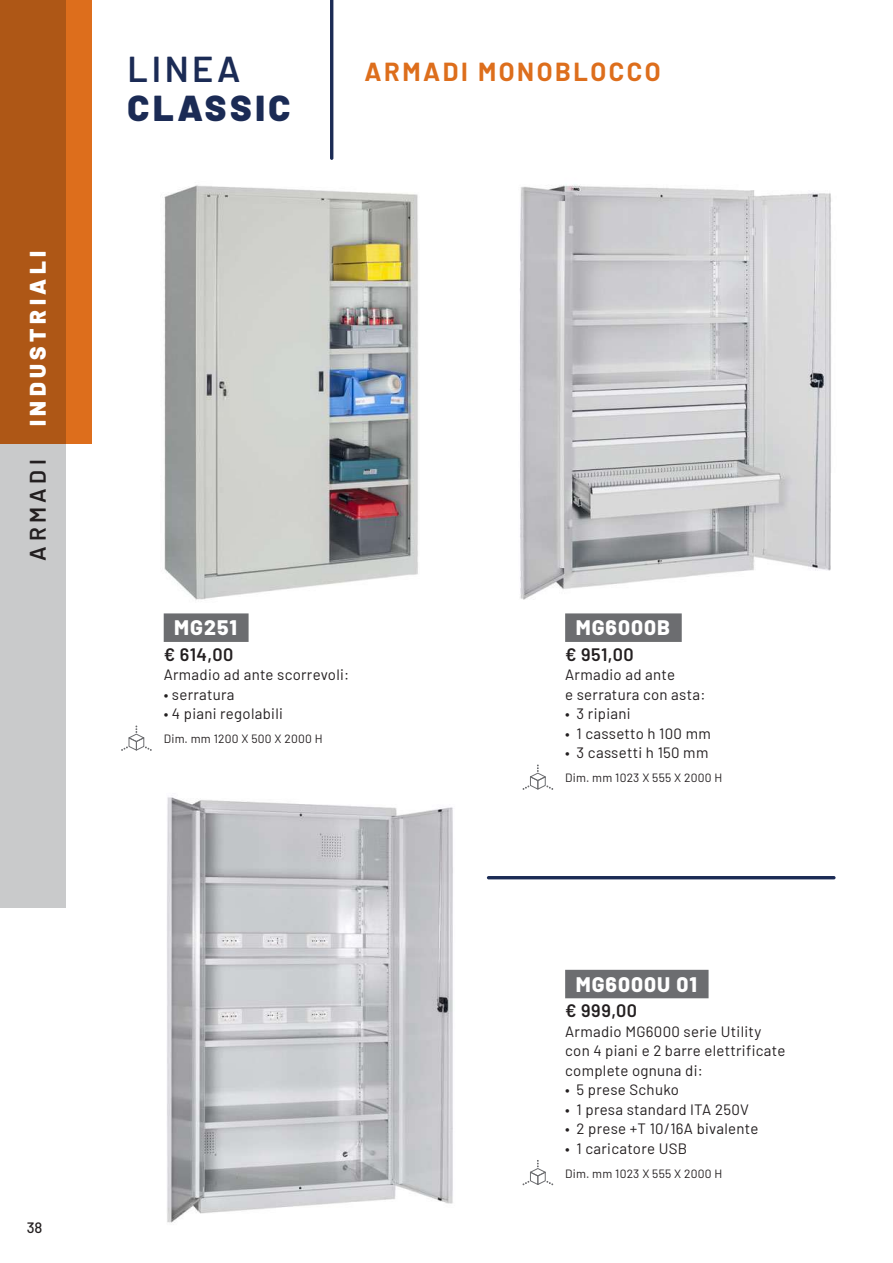
<style>
.page{position:relative;width:893px;height:1263px;background:#fff}
.page>*{position:absolute;margin:0;border:0;box-sizing:border-box;transform-origin:0 0}
.t1{font:900 36px "Barlow";letter-spacing:.1em;color:#1b2b55}
.t2{font:600 36px "Barlow";letter-spacing:.1em;color:#1b2b55}
.t3{font:700 25.5px "Barlow";letter-spacing:.1em;color:#dd6e1c}
.t4{font:900 22.5px "Barlow";letter-spacing:.2em;color:#fff}
.t5{font:600 22.5px "Barlow";letter-spacing:.2em;color:#231f20}
.t6{font:800 21px "Barlow";letter-spacing:.05em;color:#fff}
.t7{font:600 18px "Barlow";letter-spacing:.03em;color:#231f20}
.t8{font:15px/19.5px "Barlow";letter-spacing:.02em;color:#231f20}
.t9{font:500 15px "Barlow";color:#231f20}
.t10{font:12px "Barlow";letter-spacing:.02em;color:#231f20}
</style>
<div class="page">
<img style="left:164px;top:185px;width:254px;height:415px">
<img style="left:520px;top:184px;width:311px;height:416px">
<div style="left:164px;top:613px;width:85px;height:29px;background:#6c6d70"></div>
<svg style="left:121px;top:726px;width:31px;height:25px"></svg>
<div style="left:565px;top:613px;width:117px;height:29px;background:#6c6d70"></div>
<svg style="left:523px;top:765px;width:30px;height:25px"></svg>
<div style="left:0;top:443px;width:66px;height:465px;background:#c9cacb"></div>
<svg style="left:0;top:0;width:91px;height:443px;background:#ba5d17"></svg>
<svg style="left:330px;top:0;width:3px;height:160px"></svg>
<img style="left:167px;top:797px;width:286px;height:426px">
<div style="left:565px;top:970px;width:144px;height:28px;background:#6c6d70"></div>
<svg style="left:523px;top:1160px;width:30px;height:26px"></svg>
<hr style="left:487px;top:876px;width:349px;height:3px;background:#1b2b55;border-radius:2px">
<h3 class="t4" style="left:21px;top:426px;width:177px;rotate:-90deg">INDUSTRIALI</h3>
<h3 class="t5" style="left:21px;top:560px;width:103px;rotate:-90deg">ARMADI</h3>
<p class="t9" style="left:27px;top:1217px;width:17px">38</p>
<h1 class="t2" style="left:128px;top:42px;width:114px">LINEA</h1>
<h2 class="t3" style="left:364px;top:53px;width:298px">ARMADI MONOBLOCCO</h2>
<h1 class="t1" style="left:128px;top:81px;width:164px">CLASSIC</h1>
<h3 class="t6" style="left:174px;top:612px;width:64px">MG251</h3>
<p class="t7" style="left:164px;top:641px;width:71px">€ 614,00</p>
<p class="t8" style="left:164px;top:664px;width:187px">Armadio ad ante scorrevoli:</p>
<p class="t8" style="left:164px;top:683px;width:72px">• serratura</p>
<p class="t8" style="left:164px;top:703px;width:121px">• 4 piani regolabili</p>
<p class="t10" style="left:164px;top:730px;width:161px">Dim. mm 1200 X 500 X 2000 H</p>
<h3 class="t6" style="left:576px;top:612px;width:96px">MG6000B</h3>
<p class="t7" style="left:565px;top:641px;width:70px">€ 951,00</p>
<p class="t8" style="left:565px;top:664px;width:142px">Armadio ad ante<br>e serratura con asta:</p>
<p class="t8" style="left:565px;top:703px;width:67px">• 3 ripiani</p>
<p class="t8" style="left:565px;top:722px;width:147px">• 1 cassetto h 100 mm</p>
<p class="t8" style="left:565px;top:742px;width:145px">• 3 cassetti h 150 mm</p>
<p class="t10" style="left:565px;top:769px;width:159px">Dim. mm 1023 X 555 X 2000 H</p>
<h3 class="t6" style="left:576px;top:968px;width:123px">MG6000U 01</h3>
<p class="t7" style="left:565px;top:997px;width:73px">€ 999,00</p>
<p class="t8" style="left:565px;top:1020px;width:222px">Armadio MG6000 serie Utility con 4 piani e 2 barre elettrificate complete ognuna di:</p>
<p class="t8" style="left:565px;top:1079px;width:115px">• 5 prese Schuko</p>
<p class="t8" style="left:565px;top:1098px;width:185px">• 1 presa standard ITA 250V</p>
<p class="t8" style="left:565px;top:1118px;width:195px">• 2 prese +T 10/16A bivalente</p>
<p class="t8" style="left:565px;top:1137px;width:124px">• 1 caricatore USB</p>
<p class="t10" style="left:565px;top:1164px;width:159px">Dim. mm 1023 X 555 X 2000 H</p>
</div>
